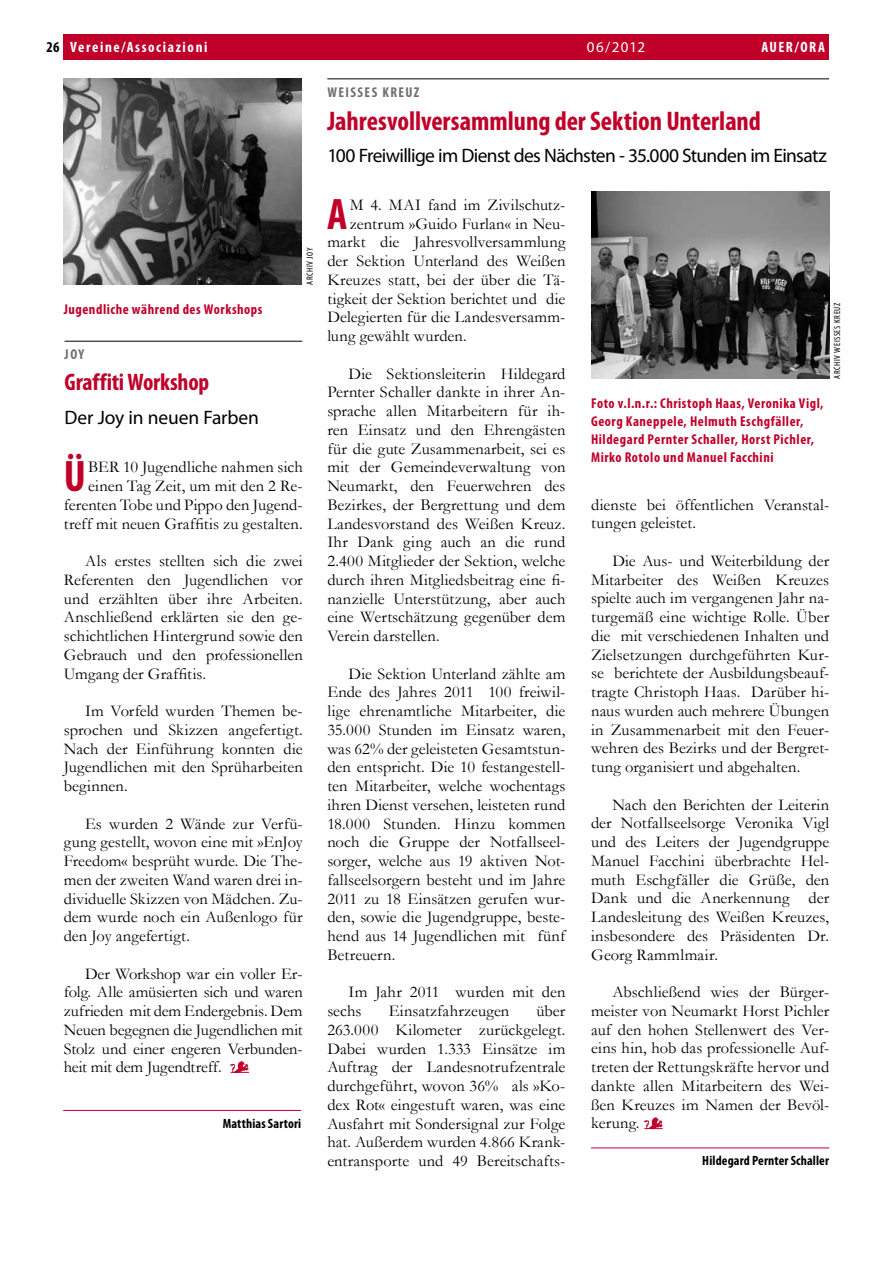
<style>
.page{position:relative;width:893px;height:1263px;background:#fff}
.page>*{position:absolute;margin:0;border:0;box-sizing:border-box;transform-origin:0 0}
.t1{font:700 condensed 44.25px "Myriad Pro";color:#c00029}
.t2{font:700 condensed 27px "Myriad Pro";color:#c00029}
.t3{font:700 condensed 24px "Myriad Pro";letter-spacing:-.01em;color:#c00029}
.t4{font:19.5px "Myriad Pro";letter-spacing:-.03em;color:#000}
.t5{font:19.5px "Myriad Pro";letter-spacing:-.005em;color:#000}
.t6{font:16.5px/18.8px "Garamond";letter-spacing:.005em;color:#000;text-align:justify}
.t7{font:700 condensed 15px "Myriad Pro";letter-spacing:.105em;color:#fff}
.t8{font:15px "Myriad Pro";letter-spacing:.075em;color:#fff}
.t9{font:700 condensed 14.25px/18px "Myriad Pro";letter-spacing:.04em;color:#c00029}
.t10{font:700 condensed 14.25px "Myriad Pro";color:#6e6f70}
.t11{font:700 condensed 13.5px "Myriad Pro";letter-spacing:.01em;color:#000}
.t12{font:condensed 9px "Myriad Pro";letter-spacing:.065em;color:#000}
.s1{color:#000}
</style>
<div class="page">
<div style="left:64px;top:34px;width:765px;height:26px;background:#c00029"></div>
<hr style="left:327px;top:79px;width:502px;height:1px;background:#000">
<img style="left:644px;top:1117px;width:19px;height:11px">
<svg style="left:644px;top:1128px;width:19px;height:1px"></svg>
<img style="left:591px;top:191px;width:238px;height:188px">
<hr style="left:591px;top:1147px;width:238px;height:1px;background:#c00029">
<img style="left:64px;top:79px;width:238px;height:206px">
<hr style="left:65px;top:341px;width:237px;height:1px;background:#000">
<img style="left:230px;top:1061px;width:19px;height:11px">
<svg style="left:231px;top:1072px;width:18px;height:1px"></svg>
<hr style="left:63px;top:1110px;width:238px;height:1px;background:#c00029">
<p class="t7" style="left:46px;top:37px;width:163px"><span class="s1">26</span> Vereine/Associazioni</p>
<p class="t8" style="left:587px;top:37px;width:60px">06/2012</p>
<p class="t7" style="left:761px;top:37px;width:65px">AUER/ORA</p>
<p class="t10" style="left:327px;top:84px;width:9px">weisses</p>
<p class="t10" style="left:382px;top:84px;width:9px">kreuz</p>
<h2 class="t2" style="left:327px;top:105px;width:435px">Jahresvollversammlung der Sektion Unterland</h2>
<p class="t4" style="left:327px;top:143px;width:501px">100 Freiwillige im Dienst des Nächsten - 35.000 Stunden im Einsatz</p>
<h1 class="t1" style="left:327px;top:186px;width:22px">A</h1>
<p class="t6" style="left:350px;top:195px;width:217px">m 4. Mai fand im Zivilschutz-</p>
<p class="t6" style="left:350px;top:214px;width:217px">zentrum »Guido Furlan« in Neu-</p>
<p class="t6" style="left:327px;top:232px;width:240px">markt die Jahresvollversammlung</p>
<p class="t6" style="left:327px;top:251px;width:240px">der Sektion Unterland des Weißen</p>
<p class="t6" style="left:327px;top:270px;width:240px">Kreuzes statt, bei der über die Tä-</p>
<p class="t6" style="left:327px;top:289px;width:240px">tigkeit der Sektion berichtet und die</p>
<p class="t6" style="left:327px;top:307px;width:240px">Delegierten für die Landesversamm-</p>
<p class="t6" style="left:327px;top:326px;width:141px">lung gewählt wurden.</p>
<p class="t6" style="left:327px;top:364px;width:240px;text-indent:21px">Die Sektionsleiterin Hildegard Pernter Schaller dankte in ihrer An&shy;sprache allen Mitarbeitern für ih&shy;ren Einsatz und den Ehrengästen für die gute Zusammenarbeit, sei es mit der Gemeindeverwaltung von Neumarkt, den Feuerwehren des Bezirkes, der Bergrettung und dem Landesvorstand des Weißen Kreuz.<br>Ihr Dank ging auch an die rund 2.400 Mitglieder der Sektion, welche durch ihren Mitgliedsbeitrag eine fi&shy;nanzielle Unterstützung, aber auch eine Wertschätzung gegenüber dem Verein darstellen.</p>
<p class="t6" style="left:327px;top:664px;width:240px;text-indent:21px">Die Sektion Unterland zählte am Ende des Jahres 2011 100 freiwil&shy;lige ehrenamtliche Mitarbeiter, die 35.000 Stunden im Einsatz waren, was 62% der geleisteten Gesamtstun&shy;den entspricht. Die 10 festangestell&shy;ten Mitarbeiter, welche wochentags ihren Dienst versehen, leisteten rund 18.000 Stunden. Hinzu kommen noch die Gruppe der Notfallseel&shy;sorger, welche aus 19 aktiven Not&shy;fallseelsorgern besteht und im Jahre 2011 zu 18 Einsätzen gerufen wur&shy;den, sowie die Jugendgruppe, beste&shy;hend aus 14 Jugendlichen mit fünf Betreuern.</p>
<p class="t6" style="left:327px;top:982px;width:240px;text-indent:21px">Im Jahr 2011 wurden mit den sechs</p>
<p class="t12" style="left:304px;top:285px;width:39px;rotate:-90deg">archiv joy</p>
<p class="t9" style="left:64px;top:300px;width:200px">Jugendliche während des Workshops</p>
<p class="t12" style="left:832px;top:379px;width:77px;rotate:-90deg">archiv weisses kreuz</p>
<p class="t10" style="left:65px;top:346px;width:21px">jo y</p>
<h3 class="t3" style="left:65px;top:367px;width:146px">Graffiti Workshop</h3>
<p class="t9" style="left:591px;top:394px;width:234px">Foto v.l.n.r.: Christoph Haas, Veronika Vigl, Georg Kaneppele, Helmuth Eschgfäller, Hildegard Pernter Schaller, Horst Pichler, Mirko Rotolo und Manuel Facchini</p>
<p class="t5" style="left:65px;top:405px;width:196px">Der Joy in neuen Farben</p>
<h1 class="t1" style="left:64px;top:449px;width:19px">Ü</h1>
<p class="t6" style="left:88px;top:457px;width:12px">ber</p>
<p class="t6" style="left:64px;top:457px;width:240px;text-align:right">10 Jugendliche nahmen sich<br>einen Tag Zeit, um mit den 2 Re&shy;ferenten Tobe und Pippo den Jugend&shy;treff mit neuen Graffitis zu gestalten.</p>
<p class="t6" style="left:64px;top:551px;width:241px;text-indent:21px">Als erstes stellten sich die zwei Referenten den Jugendlichen vor und erzählten über ihre Arbeiten.<br>Anschließend erklärten sie den ge&shy;schichtlichen Hintergrund sowie den Gebrauch und den professionellen Umgang der Graffitis.</p>
<p class="t6" style="left:64px;top:701px;width:240px;text-indent:21px">Im Vorfeld wurden Themen be&shy;sprochen und Skizzen angefertigt.<br>Nach der Einführung konnten die Jugendlichen mit den Sprüharbeiten beginnen.</p>
<p class="t6" style="left:64px;top:814px;width:240px;text-indent:21px">Es wurden 2 Wände zur Verfü&shy;gung gestellt, wovon eine mit »EnJoy Freedom« besprüht wurde. Die The&shy;men der zweiten Wand waren drei in&shy;dividuelle Skizzen von Mädchen. Zu&shy;dem wurde noch ein Außenlogo für den Joy angefertigt.</p>
<p class="t6" style="left:64px;top:964px;width:240px;text-indent:21px">Der Workshop war ein voller Er&shy;folg. Alle amüsierten sich und waren zufrieden mit dem Endergebnis. Dem Neuen begegnen die Jugendlichen mit Stolz und einer engeren Verbunden&shy;heit mit dem Jugendtreff.</p>
<p class="t6" style="left:591px;top:495px;width:240px">dienste bei öffentlichen Veranstal&shy;tungen geleistet.</p>
<p class="t6" style="left:591px;top:551px;width:240px;text-indent:21px">Die Aus- und Weiterbildung der Mitarbeiter des Weißen Kreuzes spielte auch im vergangenen Jahr na&shy;turgemäß eine wichtige Rolle. Über die mit verschiedenen Inhalten und Zielsetzungen durchgeführten Kur&shy;se berichtete der Ausbildungsbeauf&shy;tragte Christoph Haas. Darüber hi&shy;naus wurden auch mehrere Übungen in Zusammenarbeit mit den Feuer&shy;wehren des Bezirks und der Bergret&shy;tung organisiert und abgehalten.</p>
<p class="t6" style="left:591px;top:795px;width:240px;text-indent:21px">Nach den Berichten der Leiterin der Notfallseelsorge Veronika Vigl und des Leiters der Jugendgruppe Manuel Facchini überbrachte Hel&shy;muth Eschgfäller die Grüße, den Dank und die Anerkennung der Landesleitung des Weißen Kreuzes, insbesondere des Präsidenten Dr.<br>Georg Rammlmair.</p>
<p class="t6" style="left:591px;top:982px;width:240px;text-indent:21px">Abschließend wies der Bürger&shy;meister von Neumarkt Horst Pichler auf den hohen Stellenwert des Ver&shy;eins hin, hob das professionelle Auf&shy;treten der Rettungskräfte hervor und dankte allen Mitarbeitern des Wei&shy;ßen Kreuzes im Namen der Bevöl&shy;kerung.</p>
<p class="t6" style="left:327px;top:1001px;width:240px;text-indent:209px">über 263.000 Kilometer zurückgelegt.<br>Dabei wurden 1.333 Einsätze im Auftrag der Landesnotrufzentrale durchgeführt, wovon 36% als »Ko&shy;dex Rot« eingestuft waren, was eine Ausfahrt mit Sondersignal zur Folge hat. Außerdem wurden 4.866 Krank&shy;entransporte und 49 Bereitschafts-</p>
<p class="t6" style="left:389px;top:1001px;width:122px">Einsatzfahrzeugen</p>
<p class="t11" style="left:223px;top:1115px;width:80px">Matthias Sartori</p>
<p class="t11" style="left:702px;top:1152px;width:128px">Hildegard Pernter Schaller</p>
</div>
